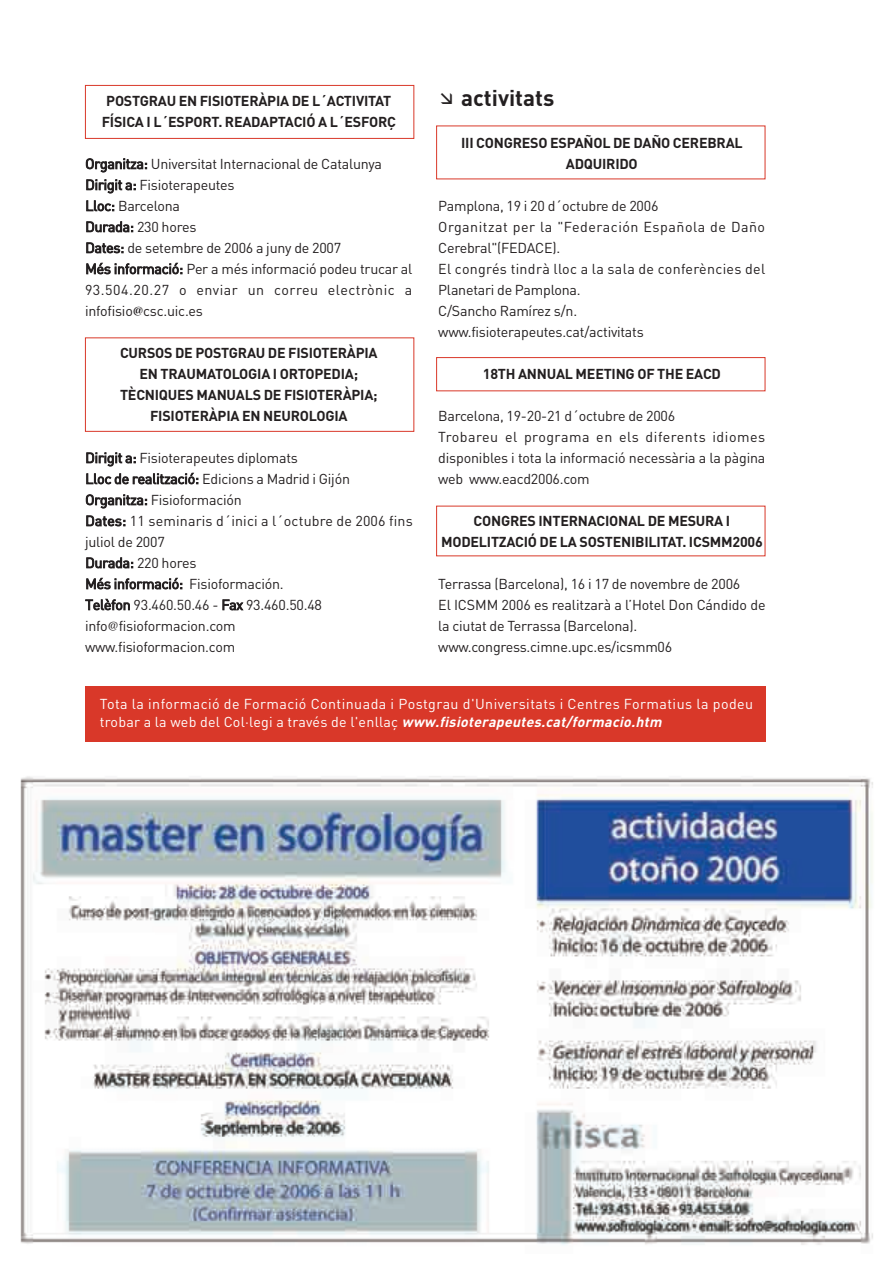
<style>
.page{position:relative;width:893px;height:1263px;background:#fff}
.page>*{position:absolute;margin:0;border:0;box-sizing:border-box;transform-origin:0 0}
.t1{font:700 22.5px "DIN";color:#231f20}
.t2{font:14.25px/21px "DIN";letter-spacing:-.015em;color:#231f20}
.t3{font:700 14.25px/21px "DIN";letter-spacing:-.015em;color:#231f20;text-align:center}
.t4{font:14.25px/17.5px "DIN";letter-spacing:.03em;color:#fff}
.s1{font-family:"Optima";font-weight:700}
.s2{font-family:"Optima"}
.s3{font-weight:700;font-style:italic}
</style>
<div class="page">
<div style="left:85px;top:85px;width:329px;height:54px;border:1px solid #d93829"></div>
<div style="left:436px;top:357px;width:329px;height:34px;border:1px solid #d93829"></div>
<div style="left:85px;top:337px;width:329px;height:95px;border:1px solid #d93829"></div>
<img style="left:20px;top:776px;width:853px;height:469px">
<div style="left:85px;top:687px;width:680px;height:55px;background:#d93829"></div>
<p class="t3" style="left:102px;top:91px;width:296px">POSTGRAU EN FISIOTERÀPIA DE L´ACTIVITAT<br>FÍSICA I L´ESPORT. READAPTACIÓ A L´ESFORÇ</p>
<p class="t2" style="left:85px;top:154px;width:329px">Organitza: Universitat Internacional de Catalunya Dirigit a: Fisioterapeutes<br>Lloc: Barcelona<br>Durada: 230 hores<br>Dates: de setembre de 2006 a juny de 2007<br>Més informació: Per a més informació podeu trucar al 93.504.20.27 o enviar un correu electrònic a infofisio<span class="s1">@</span>csc.uic.es</p>
<p class="t3" style="left:120px;top:343px;width:259px">CURSOS DE POSTGRAU DE FISIOTERÀPIA<br>EN TRAUMATOLOGIA I ORTOPEDIA;<br>TÈCNIQUES MANUALS DE FISIOTERÀPIA;<br>FISIOTERÀPIA EN NEUROLOGIA</p>
<p class="t2" style="left:85px;top:448px;width:329px">Dirigit a: Fisioterapeutes diplomats<br>Lloc de realització: Edicions a Madrid i Gijón<br>Organitza: Fisioformación<br>Dates: 11 seminaris d´inici a l´octubre de 2006 fins juliol de 2007<br>Durada: 220 hores<br>Més informació: Fisioformación.<br>Telèfon 93.460.50.46 - Fax 93.460.50.48 info<span class="s2">@</span>fisioformacion.com<br>www.fisioformacion.com</p>
<h1 class="t1" style="left:461px;top:85px;width:95px">activitats</h1>
<p class="t3" style="left:461px;top:133px;width:283px">III CONGRESO ESPAÑOL DE DAÑO CEREBRAL<br>ADQUIRIDO</p>
<p class="t2" style="left:438px;top:196px;width:329px">Pamplona, 19 i 20 d´octubre de 2006<br>Organitzat per la "Federación Española de Daño Cerebral"(FEDACE).<br>El congrés tindrà lloc a la sala de conferències del Planetari de Pamplona.<br>C/Sancho Ramírez s/n. www.fisioterapeutes.cat/activitats</p>
<p class="t3" style="left:483px;top:364px;width:240px">18TH ANNUAL MEETING OF THE EACD</p>
<p class="t2" style="left:438px;top:406px;width:329px">Barcelona, 19-20-21 d´octubre de 2006<br>Trobareu el programa en els diferents idiomes disponibles i tota la informació necessària a la pàgina web www.eacd2006.com</p>
<p class="t3" style="left:441px;top:511px;width:323px">CONGRES INTERNACIONAL DE MESURA I<br>MODELITZACIÓ DE LA SOSTENIBILITAT. ICSMM2006</p>
<p class="t2" style="left:438px;top:574px;width:329px">Terrassa (Barcelona), 16 i 17 de novembre de 2006<br>El ICSMM 2006 es realitzarà a l’Hotel Don Cándido de la ciutat de Terrassa (Barcelona). www.congress.cimne.upc.es/icsmm06</p>
<p class="t4" style="left:100px;top:695px;width:655px">Tota la informació de Formació Continuada i Postgrau d'Universitats i Centres Formatius la podeu trobar a la web del Col·legi a través de l'enllaç <span class="s3">www.fisioterapeutes.cat/formacio.htm</span></p>
</div>
